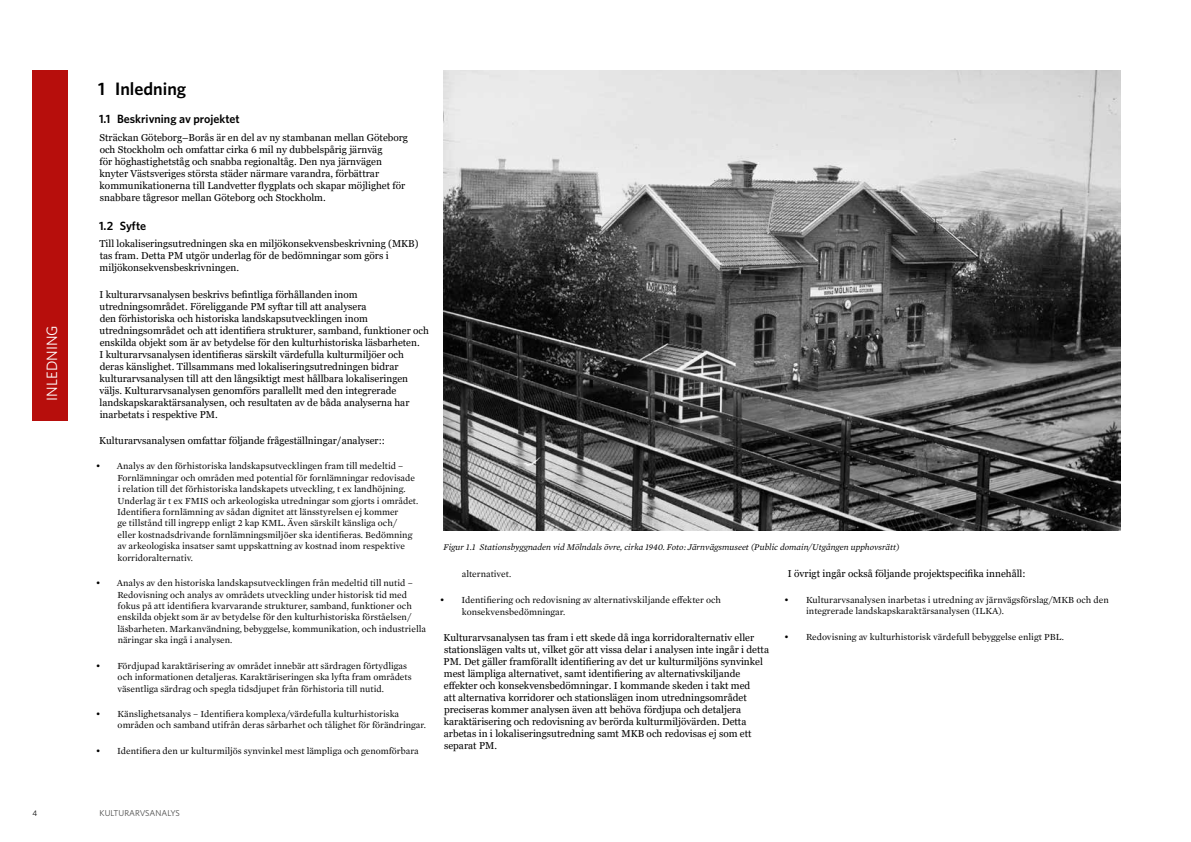
<style>
.page{position:relative;width:1191px;height:842px;background:#fff}
.page>*{position:absolute;margin:0;border:0;box-sizing:border-box;transform-origin:0 0}
.t1{font:600 18px "Whitney";color:#000}
.t2{font:15px "A Whitney";color:#fff}
.t3{font:600 12px "Whitney";color:#000}
.t4{font:10px/12px "Georgia";color:#000}
.t5{font:9.5px/11.4px "Mercury Text G1";color:#000}
.t6{font:italic 9px "Mercury Text G1";color:#000}
.t7{font:8.5px "A Whitney";color:#4a4a49}
.t8{font:8px "A Whitney";color:#000}
.s1{font-size:10px}
</style>
<div class="page">
<div style="left:34px;top:71px;width:34px;height:350px;background:#b70e0c"></div>
<img style="left:443px;top:71px;width:677px;height:460px">
<div style="left:33px;top:71px;width:33px;height:350px;background:#b70e0c"></div>
<h2 class="t2" style="left:45px;top:400px;width:101px;rotate:-90deg">KAPITEL AMN</h2>
<h2 class="t2" style="left:43px;top:401px;width:77px;rotate:-90deg">INLEDNING</h2>
<p class="t8" style="left:33px;top:809px;width:6px">4</p>
<h1 class="t1" style="left:98px;top:77px;width:90px">1 Inledning</h1>
<p class="t3" style="left:99px;top:111px;width:142px">1.1 Beskrivning av projektet</p>
<p class="t4" style="left:100px;top:132px;width:310px">Sträckan Göteborg–Borås är en del av ny stambanan mellan Göteborg och Stockholm och omfattar cirka 6 mil ny dubbelspårig järnväg<br>för höghastighetståg och snabba regionaltåg. Den nya järnvägen knyter Västsveriges största städer närmare varandra, förbättrar kommunikationerna till Landvetter flygplats och skapar möjlighet för snabbare tågresor mellan Göteborg och Stockholm.</p>
<p class="t3" style="left:99px;top:218px;width:49px">1.2 Syfte</p>
<p class="t4" style="left:99px;top:238px;width:321px">Till lokaliseringsutredningen ska en miljökonsekvensbeskrivning (MKB) tas fram. Detta PM utgör underlag för de bedömningar som görs i miljökonsekvensbeskrivningen.</p>
<p class="t4" style="left:99px;top:288px;width:331px">I kulturarvsanalysen beskrivs befintliga förhållanden inom utredningsområdet. Föreliggande PM syftar till att analysera<br>den förhistoriska och historiska landskapsutvecklingen inom utredningsområdet och att identifiera strukturer, samband, funktioner och enskilda objekt som är av betydelse för den kulturhistoriska läsbarheten.<br>I kulturarvsanalysen identifieras särskilt värdefulla kulturmiljöer och deras känslighet. Tillsammans med lokaliseringsutredningen bidrar kulturarvsanalysen till att den långsiktigt mest hållbara lokaliseringen väljs. Kulturarvsanalysen genomförs parallellt med den integrerade landskapskaraktärsanalysen, och resultaten av de båda analyserna har inarbetats i respektive PM.</p>
<p class="t4" style="left:99px;top:434px;width:287px">Kulturarvsanalysen omfattar följande frågeställningar/analyser::</p>
<p class="t5" style="left:117px;top:460px;width:303px;text-indent:-22px"><span class="s1">•</span> Analys av den förhistoriska landskapsutvecklingen fram till medeltid – Fornlämningar och områden med potential för fornlämningar redovisade i relation till det förhistoriska landskapets utveckling, t ex landhöjning.<br>Underlag är t ex FMIS och arkeologiska utredningar som gjorts i området.<br>Identifiera fornlämning av sådan dignitet att länsstyrelsen ej kommer<br>ge tillstånd till ingrepp enligt 2 kap KML. Även särskilt känsliga och/<br>eller kostnadsdrivande fornlämningsmiljöer ska identifieras. Bedömning av arkeologiska insatser samt uppskattning av kostnad inom respektive korridoralternativ.</p>
<p class="t5" style="left:117px;top:577px;width:310px;text-indent:-22px"><span class="s1">•</span> Analys av den historiska landskapsutvecklingen från medeltid till nutid – Redovisning och analys av områdets utveckling under historisk tid med fokus på att identifiera kvarvarande strukturer, samband, funktioner och enskilda objekt som är av betydelse för den kulturhistoriska förståelsen/ läsbarheten. Markanvändning, bebyggelse, kommunikation, och industriella näringar ska ingå i analysen.</p>
<p class="t5" style="left:117px;top:659px;width:296px;text-indent:-22px"><span class="s1">•</span> Fördjupad karaktärisering av området innebär att särdragen förtydligas och informationen detaljeras. Karaktäriseringen ska lyfta fram områdets väsentliga särdrag och spegla tidsdjupet från förhistoria till nutid.</p>
<p class="t5" style="left:118px;top:708px;width:310px;text-indent:-22px"><span class="s1">•</span> Känslighetsanalys – Identifiera komplexa/värdefulla kulturhistoriska områden och samband utifrån deras sårbarhet och tålighet för förändringar.</p>
<p class="t5" style="left:96px;top:745px;width:324px"><span class="s1">•</span> Identifiera den ur kulturmiljös synvinkel mest lämpliga och genomförbara</p>
<p class="t6" style="left:443px;top:541px;width:457px">Figur 1.1 Stationsbyggnaden vid Mölndals övre, cirka 1940. Foto: Järnvägsmuseet (Public domain/Utgången upphovsrätt)</p>
<p class="t5" style="left:462px;top:568px;width:51px">alternativet.</p>
<p class="t5" style="left:462px;top:593px;width:261px;line-height:12px;text-indent:-22px"><span class="s1">•</span> Identifiering och redovisning av alternativskiljande effekter och konsekvensbedömningar.</p>
<p class="t4" style="left:443px;top:632px;width:327px">Kulturarvsanalysen tas fram i ett skede då inga korridoralternativ eller stationslägen valts ut, vilket gör att vissa delar i analysen inte ingår i detta PM. Det gäller framförallt identifiering av det ur kulturmiljöns synvinkel mest lämpliga alternativet, samt identifiering av alternativskiljande effekter och konsekvensbedömningar. I kommande skeden i takt med<br>att alternativa korridorer och stationslägen inom utredningsområdet preciseras kommer analysen även att behöva fördjupa och detaljera karaktärisering och redovisning av berörda kulturmiljövärden. Detta arbetas in i lokaliseringsutredning samt MKB och redovisas ej som ett separat PM.</p>
<p class="t4" style="left:788px;top:568px;width:239px">I övrigt ingår också följande projektspecifika innehåll:</p>
<p class="t5" style="left:806px;top:593px;width:304px;text-indent:-22px"><span class="s1">•</span> Kulturarvsanalysen inarbetas i utredning av järnvägsförslag/MKB och den integrerade landskapskaraktärsanalysen (ILKA).</p>
<p class="t5" style="left:784px;top:631px;width:281px"><span class="s1">•</span> Redovisning av kulturhistorisk värdefull bebyggelse enligt PBL.</p>
<p class="t7" style="left:100px;top:808px;width:82px">KULTURARVSANALYS</p>
</div>
